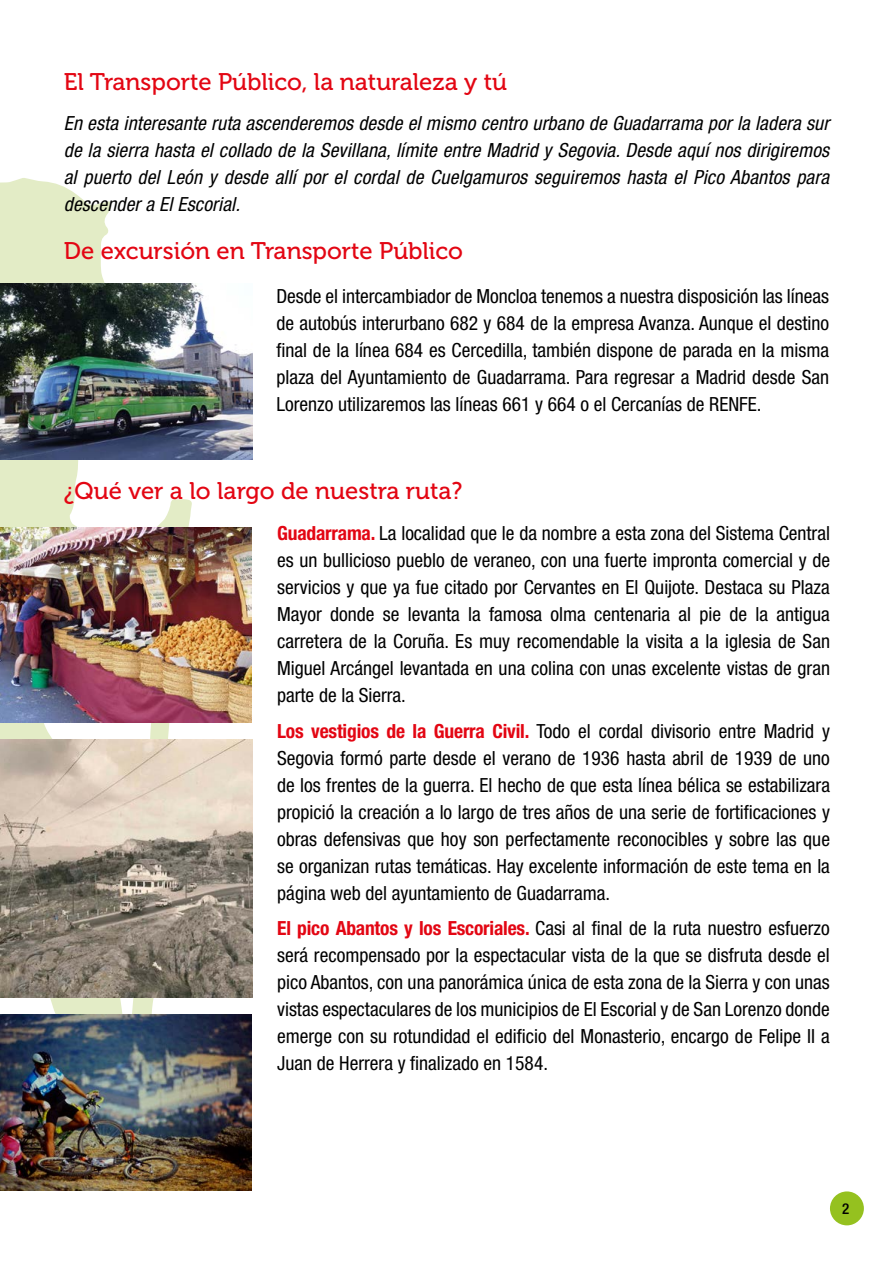
<style>
.page{position:relative;width:893px;height:1263px;background:#fff}
.page>*{position:absolute;margin:0;border:0;box-sizing:border-box;transform-origin:0 0}
.t1{font:24px "Museo 500";color:#e30613}
.t2{font:condensed 19.5px/27px "Helvetica Neue LT Std";color:#000;text-align:justify}
.t3{font:italic condensed 19.5px/27px "Helvetica Neue LT Std";letter-spacing:.01em;color:#000;text-align:justify}
.t4{font:500 condensed 15px "Helvetica Neue LT Std";color:#000}
.s1{font-weight:700;color:#e30613}
</style>
<div class="page">
<div style="left:830px;top:1191px;width:34px;height:34px;background:#95c11f;border-radius:50%"></div>
<svg style="left:0;top:178px;width:229px;height:836px"></svg>
<img style="left:0;top:283px;width:252px;height:176px">
<img style="left:0;top:528px;width:252px;height:195px">
<img style="left:0;top:740px;width:253px;height:258px">
<img style="left:0;top:1014px;width:251px;height:177px">
<p class="t1" style="left:64px;top:69px;width:445px">El Transporte Público, la naturaleza y tú</p>
<p class="t3" style="left:64px;top:110px;width:767px">En esta interesante ruta ascenderemos desde el mismo centro urbano de Guadarrama por la ladera sur de la sierra hasta el collado de la Sevillana, límite entre Madrid y Segovia. Desde aquí nos dirigiremos al puerto del León y desde allí por el cordal de Cuelgamuros seguiremos hasta el Pico Abantos para descender a El Escorial.</p>
<p class="t1" style="left:64px;top:238px;width:401px">De excursión en Transporte Público</p>
<p class="t2" style="left:276px;top:283px;width:554px">Desde el intercambiador de Moncloa tenemos a nuestra disposición las líneas de autobús interurbano 682 y 684 de la empresa Avanza. Aunque el destino final de la línea 684 es Cercedilla, también dispone de parada en la misma plaza del Ayuntamiento de Guadarrama. Para regresar a Madrid desde San Lorenzo utilizaremos las líneas 661 y 664 o el Cercanías de RENFE.</p>
<p class="t1" style="left:64px;top:478px;width:400px">¿Qué ver a lo largo de nuestra ruta?</p>
<p class="t2" style="left:277px;top:519px;width:554px"><span class="s1">Guadarrama.</span> La localidad que le da nombre a esta zona del Sistema Central es un bullicioso pueblo de veraneo, con una fuerte impronta comercial y de servicios y que ya fue citado por Cervantes en El Quijote. Destaca su Plaza Mayor donde se levanta la famosa olma centenaria al pie de la antigua carretera de la Coruña. Es muy recomendable la visita a la iglesia de San Miguel Arcángel levantada en una colina con unas excelente vistas de gran parte de la Sierra.</p>
<p class="t2" style="left:277px;top:717px;width:554px"><span class="s1">Los vestigios de la Guerra Civil.</span> Todo el cordal divisorio entre Madrid y Segovia formó parte desde el verano de 1936 hasta abril de 1939 de uno de los frentes de la guerra. El hecho de que esta línea bélica se estabilizara propició la creación a lo largo de tres años de una serie de fortificaciones y obras defensivas que hoy son perfectamente reconocibles y sobre las que se organizan rutas temáticas. Hay excelente información de este tema en la página web del ayuntamiento de Guadarrama.</p>
<p class="t2" style="left:277px;top:915px;width:554px"><span class="s1">El pico Abantos y los Escoriales.</span> Casi al final de la ruta nuestro esfuerzo será recompensado por la espectacular vista de la que se disfruta desde el pico Abantos, con una panorámica única de esta zona de la Sierra y con unas vistas espectaculares de los municipios de El Escorial y de San Lorenzo donde emerge con su rotundidad el edificio del Monasterio, encargo de Felipe II a Juan de Herrera y finalizado en 1584.</p>
<p class="t4" style="left:842px;top:1200px;width:9px">2</p>
</div>
